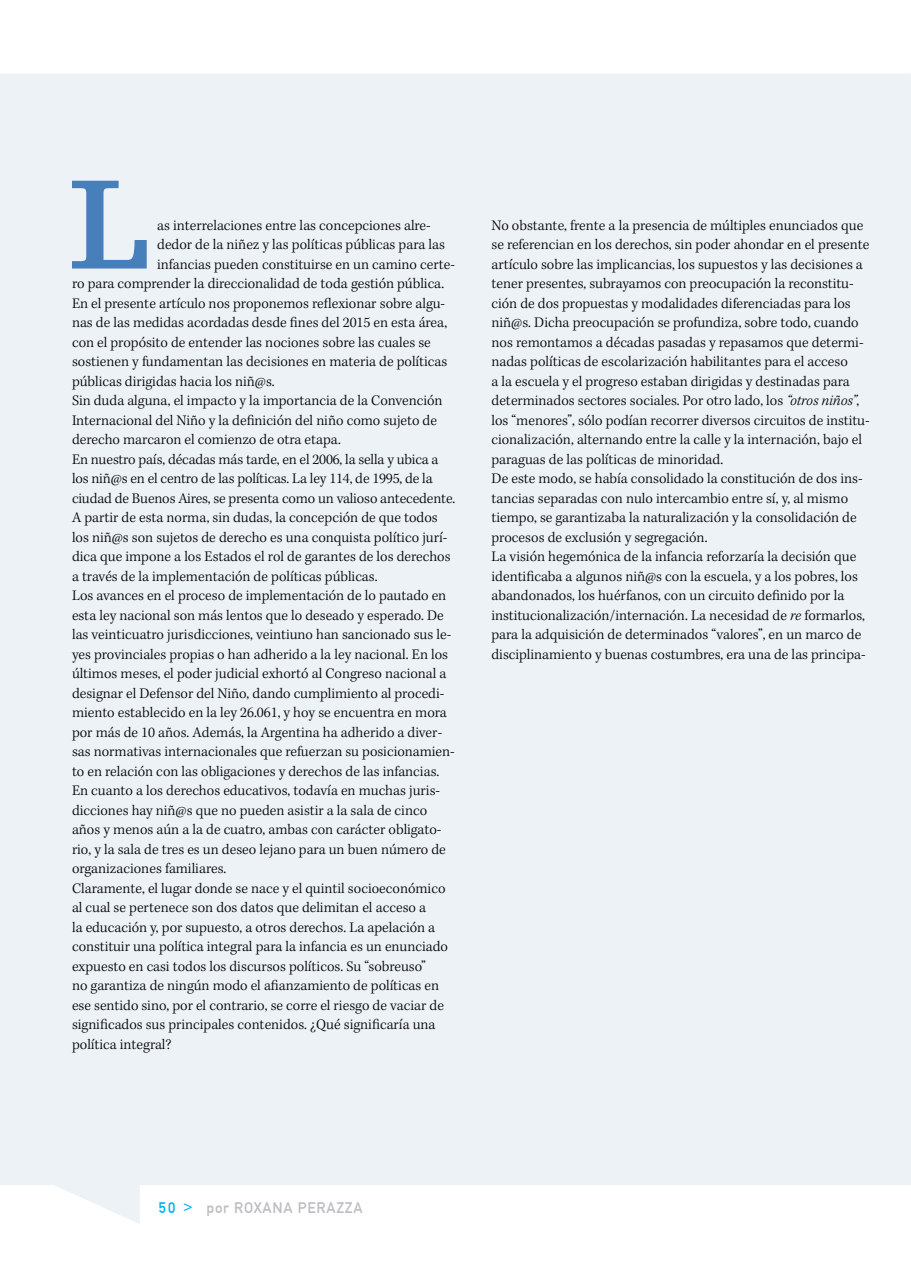
<style>
.page{position:relative;width:911px;height:1263px;background:#fff}
.page>*{position:absolute;margin:0;border:0;box-sizing:border-box;transform-origin:0 0}
.t1{font:700 134.7px "Egyptienne F";color:#467fba}
.t2{font:300 15px/19.5px "Kepler Std";color:#000}
.t3{font:15px "DIN1451 Mittelschrift";letter-spacing:.05em;color:#bcbec0}
.s1{font-style:italic}
.s2{color:#00b3f0}
</style>
<div class="page">
<div style="left:0;top:73px;width:911px;height:1151px;background:#edf2f7"></div>
<h1 class="t1" style="left:68px;top:150px;width:84px">L</h1>
<p class="t2" style="left:157px;top:216px;width:275px">as interrelaciones entre las concepciones alre-</p>
<p class="t2" style="left:157px;top:235px;width:289px">dedor de la niñez y las políticas públicas para las</p>
<p class="t2" style="left:157px;top:255px;width:299px">infancias pueden constituirse en un camino certe-</p>
<p class="t2" style="left:72px;top:274px;width:374px">ro para comprender la direccionalidad de toda gestión pública.</p>
<p class="t2" style="left:72px;top:294px;width:375px">En el presente artículo nos proponemos reflexionar sobre algu-</p>
<p class="t2" style="left:72px;top:313px;width:377px">nas de las medidas acordadas desde fines del 2015 en esta área,</p>
<p class="t2" style="left:72px;top:333px;width:360px">con el propósito de entender las nociones sobre las cuales se</p>
<p class="t2" style="left:72px;top:352px;width:377px">sostienen y fundamentan las decisiones en materia de políticas</p>
<p class="t2" style="left:72px;top:372px;width:204px">públicas dirigidas hacia los niñ@s.</p>
<p class="t2" style="left:72px;top:391px;width:372px">Sin duda alguna, el impacto y la importancia de la Convención</p>
<p class="t2" style="left:72px;top:411px;width:367px">Internacional del Niño y la definición del niño como sujeto de</p>
<p class="t2" style="left:72px;top:430px;width:270px">derecho marcaron el comienzo de otra etapa.</p>
<p class="t2" style="left:72px;top:450px;width:368px">En nuestro país, décadas más tarde, en el 2006, la sella y ubica a</p>
<p class="t2" style="left:72px;top:469px;width:362px">los niñ@s en el centro de las políticas. La ley 114, de 1995, de la</p>
<p class="t2" style="left:72px;top:489px;width:385px">ciudad de Buenos Aires, se presenta como un valioso antecedente.</p>
<p class="t2" style="left:72px;top:508px;width:367px">A partir de esta norma, sin dudas, la concepción de que todos</p>
<p class="t2" style="left:72px;top:528px;width:377px">los niñ@s son sujetos de derecho es una conquista político jurí-</p>
<p class="t2" style="left:72px;top:547px;width:380px">dica que impone a los Estados el rol de garantes de los derechos</p>
<p class="t2" style="left:72px;top:567px;width:307px">a través de la implementación de políticas públicas.</p>
<p class="t2" style="left:72px;top:586px;width:376px">Los avances en el proceso de implementación de lo pautado en</p>
<p class="t2" style="left:72px;top:606px;width:373px">esta ley nacional son más lentos que lo deseado y esperado. De</p>
<p class="t2" style="left:72px;top:625px;width:381px">las veinticuatro jurisdicciones, veintiuno han sancionado sus le-</p>
<p class="t2" style="left:72px;top:645px;width:378px">yes provinciales propias o han adherido a la ley nacional. En los</p>
<p class="t2" style="left:72px;top:664px;width:376px">últimos meses, el poder judicial exhortó al Congreso nacional a</p>
<p class="t2" style="left:72px;top:684px;width:374px">designar el Defensor del Niño, dando cumplimiento al procedi-</p>
<p class="t2" style="left:72px;top:703px;width:376px">miento establecido en la ley 26.061, y hoy se encuentra en mora</p>
<p class="t2" style="left:72px;top:723px;width:372px">por más de 10 años. Además, la Argentina ha adherido a diver-</p>
<p class="t2" style="left:72px;top:742px;width:384px">sas normativas internacionales que refuerzan su posicionamien-</p>
<p class="t2" style="left:72px;top:762px;width:369px">to en relación con las obligaciones y derechos de las infancias.</p>
<p class="t2" style="left:72px;top:781px;width:370px">En cuanto a los derechos educativos, todavía en muchas juris-</p>
<p class="t2" style="left:72px;top:801px;width:357px">dicciones hay niñ@s que no pueden asistir a la sala de cinco</p>
<p class="t2" style="left:72px;top:820px;width:371px">años y menos aún a la de cuatro, ambas con carácter obligato-</p>
<p class="t2" style="left:72px;top:840px;width:375px">rio, y la sala de tres es un deseo lejano para un buen número de</p>
<p class="t2" style="left:72px;top:859px;width:156px">organizaciones familiares.</p>
<p class="t2" style="left:72px;top:879px;width:375px">Claramente, el lugar donde se nace y el quintil socioeconómico</p>
<p class="t2" style="left:72px;top:898px;width:356px">al cual se pertenece son dos datos que delimitan el acceso a</p>
<p class="t2" style="left:72px;top:918px;width:365px">la educación y, por supuesto, a otros derechos. La apelación a</p>
<p class="t2" style="left:72px;top:937px;width:377px">constituir una política integral para la infancia es un enunciado</p>
<p class="t2" style="left:72px;top:957px;width:355px">expuesto en casi todos los discursos políticos. Su “sobreuso”</p>
<p class="t2" style="left:72px;top:976px;width:369px">no garantiza de ningún modo el afianzamiento de políticas en</p>
<p class="t2" style="left:72px;top:996px;width:373px">ese sentido sino, por el contrario, se corre el riesgo de vaciar de</p>
<p class="t2" style="left:72px;top:1015px;width:365px">significados sus principales contenidos. ¿Qué significaría una</p>
<p class="t2" style="left:72px;top:1035px;width:101px">política integral?</p>
<p class="t2" style="left:491px;top:216px;width:380px">No obstante, frente a la presencia de múltiples enunciados que se referencian en los derechos, sin poder ahondar en el presente artículo sobre las implicancias, los supuestos y las decisiones a tener presentes, subrayamos con preocupación la reconstitu&shy;ción de dos propuestas y modalidades diferenciadas para los niñ@s. Dicha preocupación se profundiza, sobre todo, cuando nos remontamos a décadas pasadas y repasamos que determi&shy;nadas políticas de escolarización habilitantes para el acceso<br>a la escuela y el progreso estaban dirigidas y destinadas para determinados sectores sociales. Por otro lado, los <span class="s1">“otros niños”</span>, los “menores”, sólo podían recorrer diversos circuitos de institu&shy;cionalización, alternando entre la calle y la internación, bajo el paraguas de las políticas de minoridad.<br>De este modo, se había consolidado la constitución de dos ins&shy;tancias separadas con nulo intercambio entre sí, y, al mismo tiempo, se garantizaba la naturalización y la consolidación de procesos de exclusión y segregación.<br>La visión hegemónica de la infancia reforzaría la decisión que identificaba a algunos niñ@s con la escuela, y a los pobres, los abandonados, los huérfanos, con un circuito definido por la institucionalización/internación. La necesidad de <span class="s1">re</span> formarlos, para la adquisición de determinados “valores”, en un marco de disciplinamiento y buenas costumbres, era una de las principa-</p>
<p class="t3" style="left:159px;top:1199px;width:205px"><span class="s2">50 &gt;</span> POR ROXANA PERAZZA</p>
</div>
